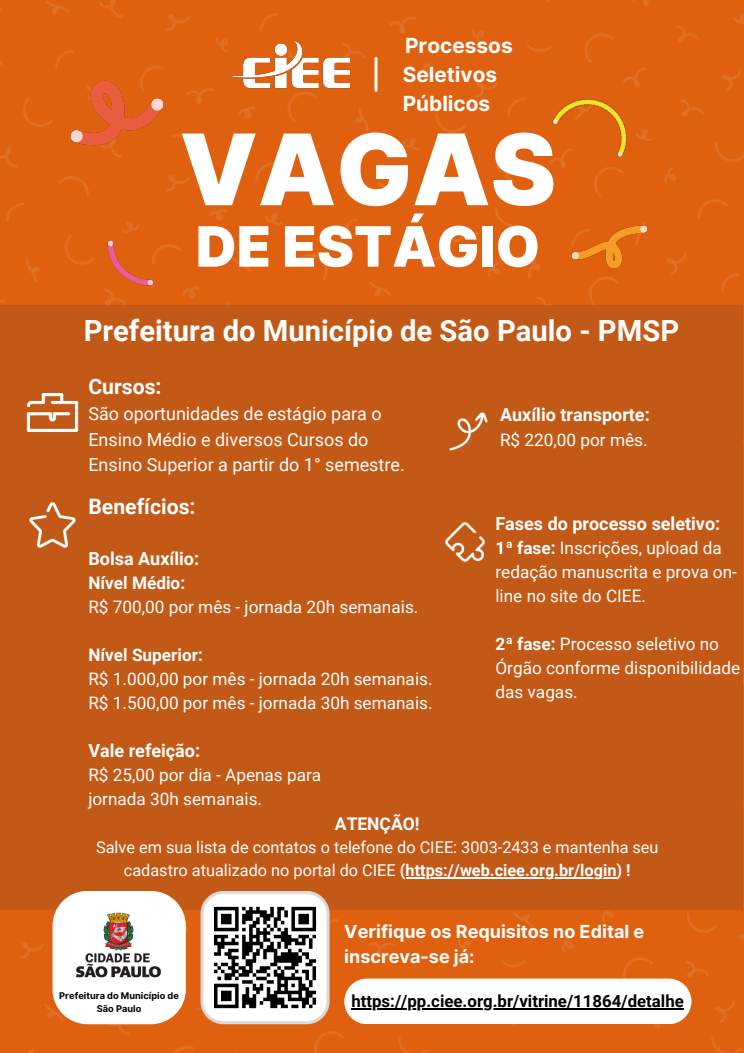
<style>
.page{position:relative;width:744px;height:1053px;background:#fff}
.page>*{position:absolute;margin:0;border:0;box-sizing:border-box;transform-origin:0 0}
.t1{font:900 98.44px "Inter";color:#fff}
.t2{font:900 55.64px "Inter";color:#fff}
.t3{font:700 29.2px "Roboto";color:#fff}
.t4{font:700 21.2px "Roboto";color:#fff}
.t5{font:700 20.8px "Inter";color:#fff}
.t6{font:18px/25.2px "Roboto";color:#fff}
.t7{font:700 18px "Roboto";color:#fff}
.t8{font:700 18px "Inter";color:#fff}
.t9{font:700 17.48px "Roboto";color:#fff}
.t10{font:17.2px/24px "Roboto";color:#fff}
.t11{font:700 17.2px "Roboto";color:#fff}
.t12{font:700 16.8px "Roboto";color:#000}
.t13{font:16.28px/22.7px "Roboto";color:#fff;text-align:center}
.t14{font:700 9.24px "Inter";color:#000}
.s1{font-weight:700}
</style>
<div class="page">
<div style="left:0;top:0;width:744px;height:1052px;background:#df6110"></div>
<div style="left:0;top:306px;width:743px;height:604px;background:#c25916"></div>
<svg style="left:53px;top:891px;width:133px;height:133px"></svg>
<div style="left:344px;top:978px;width:347px;height:46px;background:#fff;border-radius:23px"></div>
<hr style="left:351px;top:1007px;width:333px;height:2px;background:#000">
<img style="left:229px;top:39px;width:120px;height:53px">
<hr style="left:375px;top:58px;width:3px;height:32px;background:#fff">
<img style="left:26px;top:392px;width:53px;height:41px">
<img style="left:29px;top:502px;width:47px;height:46px">
<img style="left:449px;top:412px;width:39px;height:39px">
<img style="left:445px;top:522px;width:40px;height:40px">
<img style="left:570px;top:218px;width:79px;height:54px">
<img style="left:545px;top:85px;width:92px;height:89px">
<img style="left:69px;top:74px;width:96px;height:77px">
<img style="left:107px;top:238px;width:47px;height:49px">
<svg style="left:201px;top:891px;width:129px;height:133px"></svg>
<img style="left:76px;top:898px;width:87px;height:91px">
<hr style="left:406px;top:876px;width:211px;height:2px;background:#fff">
<p class="t5" style="left:405px;top:33px;width:109px">Processos</p>
<p class="t5" style="left:403px;top:62px;width:96px">Seletivos</p>
<p class="t5" style="left:403px;top:91px;width:89px">Públicos</p>
<p class="t1" style="left:180px;top:110px;width:378px">VAGAS</p>
<p class="t2" style="left:196px;top:213px;width:346px">DE ESTÁGIO</p>
<p class="t3" style="left:84px;top:314px;width:597px">Prefeitura do Município de São Paulo - PMSP</p>
<p class="t4" style="left:88px;top:374px;width:75px">Cursos:</p>
<p class="t6" style="left:88px;top:402px;width:295px">São oportunidades de estágio para o<br>Ensino Médio e diversos Cursos do</p>
<p class="t6" style="left:88px;top:452px;width:318px">Ensino Superior a partir do 1° semestre.</p>
<p class="t4" style="left:88px;top:494px;width:109px">Benefícios:</p>
<p class="t7" style="left:88px;top:548px;width:112px">Bolsa Auxílio:</p>
<p class="t11" style="left:88px;top:573px;width:98px">Nível Médio:</p>
<p class="t10" style="left:88px;top:595px;width:332px">R$ 700,00 por mês - jornada 20h semanais.</p>
<p class="t11" style="left:88px;top:644px;width:116px">Nível Superior:</p>
<p class="t10" style="left:88px;top:666px;width:346px">R$ 1.000,00 por mês - jornada 20h semanais.</p>
<p class="t10" style="left:88px;top:690px;width:346px">R$ 1.500,00 por mês - jornada 30h semanais.</p>
<p class="t7" style="left:88px;top:740px;width:113px">Vale refeição:</p>
<p class="t10" style="left:88px;top:763px;width:234px">R$ 25,00 por dia - Apenas para</p>
<p class="t10" style="left:88px;top:787px;width:175px">jornada 30h semanais.</p>
<p class="t7" style="left:500px;top:404px;width:151px">Auxílio transporte:</p>
<p class="t10" style="left:500px;top:428px;width:149px">R$ 220,00 por mês.</p>
<p class="t7" style="left:495px;top:513px;width:226px">Fases do processo seletivo:</p>
<p class="t10" style="left:495px;top:536px;width:243px"><span class="s1">1ª fase:</span> Inscrições, upload da redação manuscrita e prova on&shy;line no site do CIEE.</p>
<p class="t10" style="left:495px;top:632px;width:246px"><span class="s1">2ª fase:</span> Processo seletivo no<br>Órgão conforme disponibilidade das vagas.</p>
<p class="t9" style="left:335px;top:813px;width:86px">ATENÇÃO!</p>
<p class="t13" style="left:96px;top:836px;width:564px">Salve em sua lista de contatos o telefone do CIEE: 3003-2433 e mantenha seu cadastro atualizado no portal do CIEE <span class="s1">(https://web.ciee.org.br/login) !</span></p>
<p class="t14" style="left:59px;top:989px;width:121px">Prefeitura do Município de</p>
<p class="t14" style="left:97px;top:1002px;width:46px">São Paulo</p>
<p class="t8" style="left:344px;top:920px;width:301px">Verifique os Requisitos no Edital e</p>
<p class="t8" style="left:344px;top:945px;width:132px">inscreva-se já:</p>
<p class="t12" style="left:351px;top:991px;width:334px">https://pp.ciee.org.br/vitrine/11864/detalhe</p>
</div>
